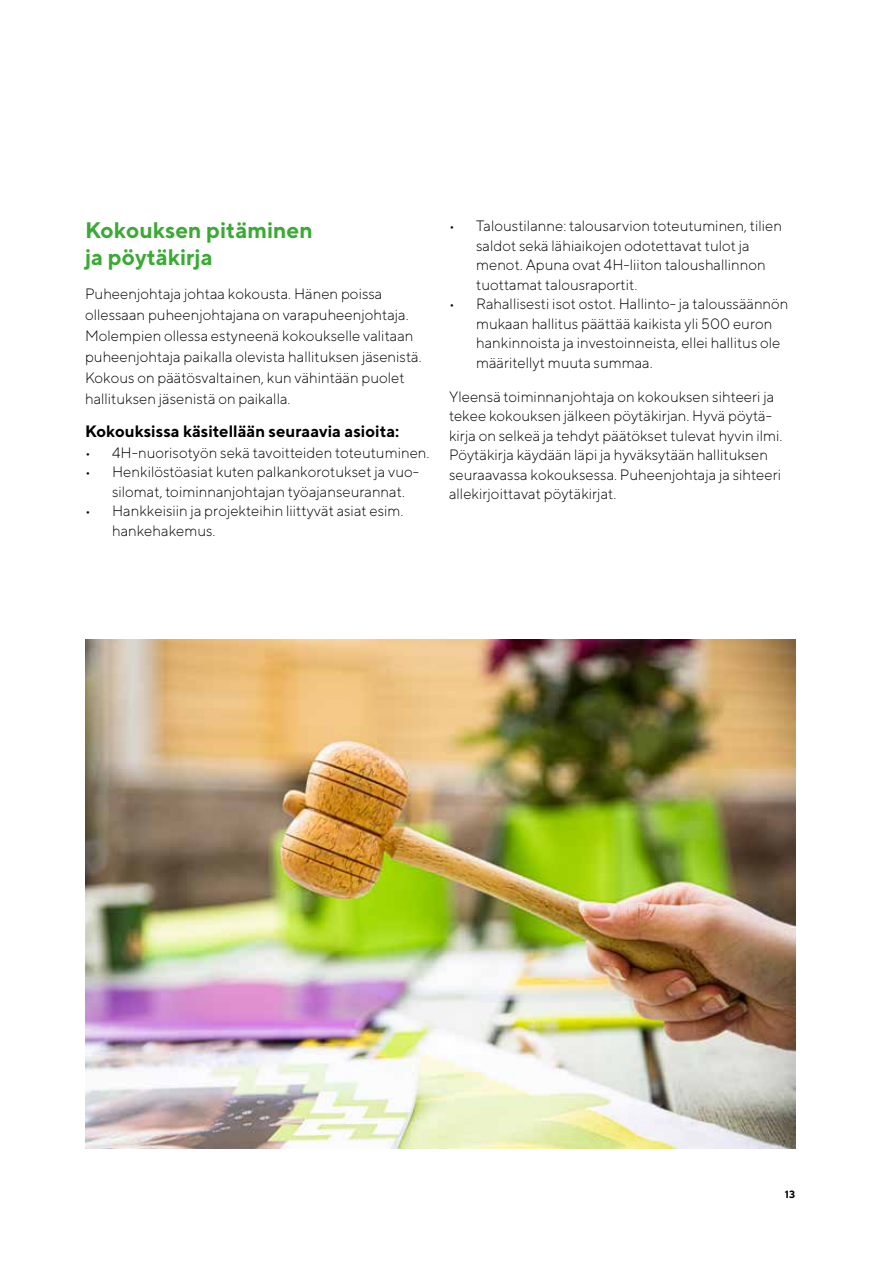
<style>
.page{position:relative;width:893px;height:1263px;background:#fff}
.page>*{position:absolute;margin:0;border:0;box-sizing:border-box;transform-origin:0 0}
.t1{font:700 22.5px/27px "TT Norms";color:#3aaa35}
.t2{font:700 16.5px "TT Norms";color:#000}
.t3{font:300 15px/19.5px "TT Norms";color:#000}
.t4{font:700 10.5px "TT Norms";color:#000}
</style>
<div class="page">
<img style="left:85px;top:640px;width:710px;height:508px">
<h1 class="t1" style="left:85px;top:217px;width:229px">Kokouksen pitäminen ja pöytäkirja</h1>
<p class="t3" style="left:85px;top:283px;width:338px;line-height:21px">Puheenjohtaja johtaa kokousta. Hänen poissa ollessaan puheenjohtajana on varapuheenjohtaja.<br>Molempien ollessa estyneenä kokoukselle valitaan puheenjohtaja paikalla olevista hallituksen jäsenistä.<br>Kokous on päätösvaltainen, kun vähintään puolet hallituksen jäsenistä on paikalla.</p>
<p class="t2" style="left:85px;top:420px;width:316px">Kokouksissa käsitellään seuraavia asioita:</p>
<p class="t3" style="left:85px;top:442px;width:346px">• 4H-nuorisotyön sekä tavoitteiden toteutuminen.</p>
<p class="t3" style="left:112px;top:462px;width:308px;text-indent:-27px">• Henkilöstöasiat kuten palkankorotukset ja vuo&shy;silomat, toiminnanjohtajan työajanseurannat.</p>
<p class="t3" style="left:112px;top:501px;width:293px;text-indent:-27px">• Hankkeisiin ja projekteihin liittyvät asiat esim. hankehakemus.</p>
<p class="t3" style="left:476px;top:216px;width:307px;text-indent:-27px">• Taloustilanne: talousarvion toteutuminen, tilien saldot sekä lähiaikojen odotettavat tulot ja menot. Apuna ovat 4H-liiton taloushallinnon tuottamat talousraportit.</p>
<p class="t3" style="left:476px;top:294px;width:314px;text-indent:-27px">• Rahallisesti isot ostot. Hallinto- ja taloussäännön mukaan hallitus päättää kaikista yli 500 euron hankinnoista ja investoinneista, ellei hallitus ole määritellyt muuta summaa.</p>
<p class="t3" style="left:449px;top:386px;width:335px">Yleensä toiminnanjohtaja on kokouksen sihteeri ja tekee kokouksen jälkeen pöytäkirjan. Hyvä pöytä&shy;kirja on selkeä ja tehdyt päätökset tulevat hyvin ilmi.<br>Pöytäkirja käydään läpi ja hyväksytään hallituksen seuraavassa kokouksessa. Puheenjohtaja ja sihteeri allekirjoittavat pöytäkirjat.</p>
<p class="t4" style="left:785px;top:1188px;width:12px">13</p>
</div>
